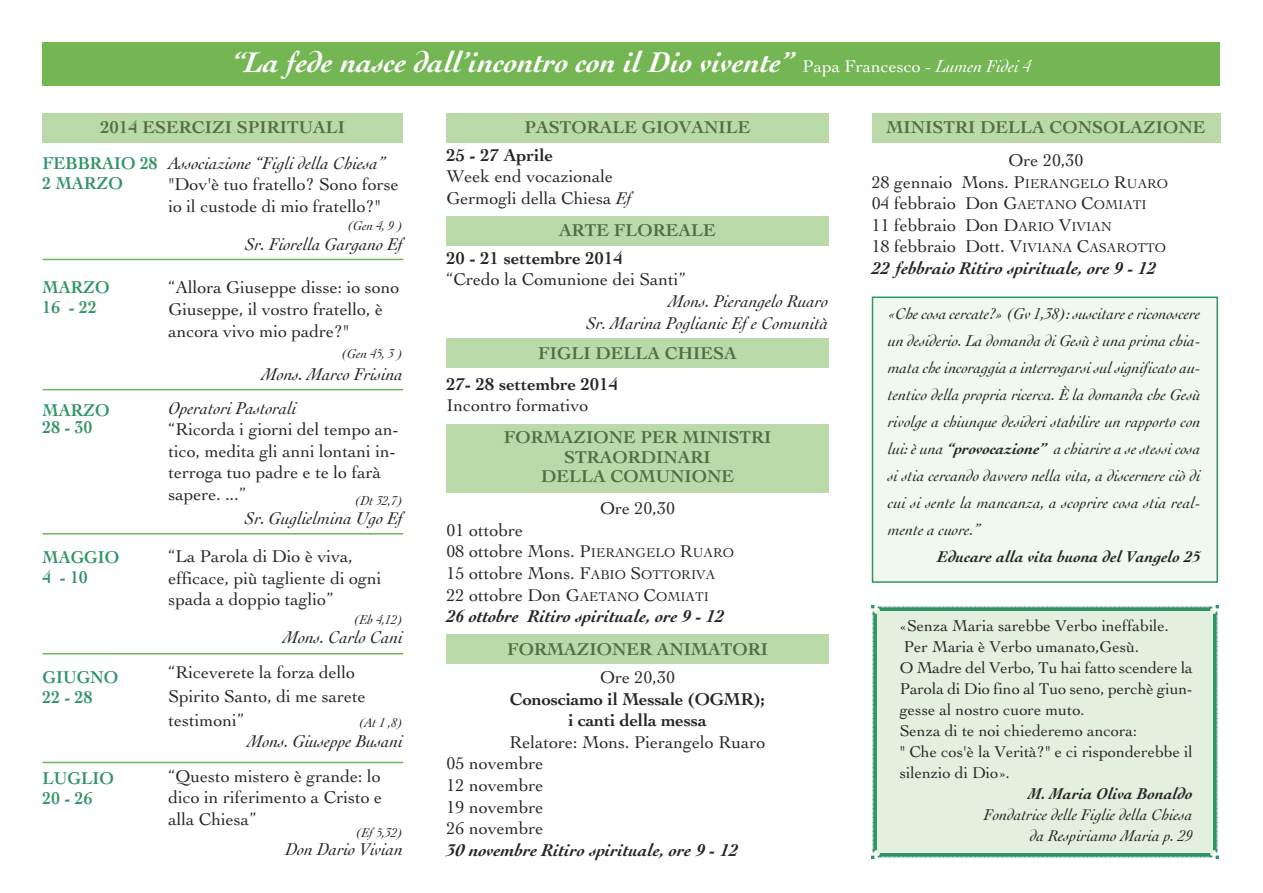
<style>
.page{position:relative;width:1263px;height:893px;background:#fff}
.page>*{position:absolute;margin:0;border:0;box-sizing:border-box;transform-origin:0 0}
.t1{font:italic 700 30px "Cochin";color:#fff}
.t2{font:18px/21.6px "Cochin";color:#272627}
.t3{font:italic 18px/33.6px "Cochin";color:#272627}
.t4{font:700 18px/19.5px "Cochin";color:#536e42;text-align:center}
.t5{font:700 18px/21.6px "Cochin";color:#272627;text-align:center}
.t6{font:700 18px/20.1px "Cochin";color:#309466;scale:.95 1}
.t7{font:italic 700 18px "Cochin";color:#272627}
.t8{font:italic 16.5px/27px "Cochin";color:#272627;text-align:right}
.t9{font:16.5px/21px "Cochin";color:#272627}
.t10{font:italic 700 16.5px "Cochin";color:#272627}
.t11{font:italic 13.5px "Cochin";color:#272627}
.s1{font-weight:400;font-style:normal;font-size:18px}
.s2{font-weight:400;font-size:18px}
.s3{font-style:italic}
.s4{font-size:13.5px}
.s5{font-weight:700;font-style:italic}
.s6{font-weight:700}
</style>
<div class="page">
<div style="left:446px;top:424px;width:382px;height:68px;background:#badba9"></div>
<div style="left:43px;top:113px;width:360px;height:30px;background:#badba9"></div>
<div style="left:446px;top:216px;width:382px;height:29px;background:#badba9"></div>
<div style="left:446px;top:338px;width:382px;height:30px;background:#badba9"></div>
<div style="left:446px;top:113px;width:382px;height:30px;background:#badba9"></div>
<div style="left:446px;top:634px;width:382px;height:30px;background:#badba9"></div>
<div style="left:43px;top:43px;width:1177px;height:43px;background:#74b653"></div>
<hr style="left:43px;top:259px;width:360px;height:1px;background:#74b653">
<hr style="left:43px;top:389px;width:360px;height:1px;background:#74b653">
<hr style="left:43px;top:533px;width:360px;height:2px;background:#74b653">
<hr style="left:43px;top:653px;width:360px;height:1px;background:#74b653">
<hr style="left:43px;top:762px;width:360px;height:1px;background:#74b653">
<div style="left:872px;top:113px;width:348px;height:30px;background:#badba9"></div>
<div style="left:873px;top:298px;width:343px;height:283px;background:#f1f8ee"></div>
<div style="left:872px;top:297px;width:346px;height:286px;border:2px solid #309466"></div>
<div style="left:872px;top:606px;width:346px;height:252px;background:#e3f0dd"></div>
<h1 class="t1" style="left:232px;top:45px;width:801px">“La fede nasce dall’incontro con il Dio vivente” <span class="s1">Papa Francesco -</span> <span class="s2">Lumen Fidei 4</span></h1>
<p class="t4" style="left:101px;top:118px;width:246px">20134 ESERCIZI SPIRITUALI</p>
<p class="t6" style="left:43px;top:153px;width:123px">FEBBRAIO 28<br>2 MARZO</p>
<p class="t6" style="left:43px;top:276px;width:72px">MARZO<br>16 - 22</p>
<p class="t6" style="left:43px;top:402px;width:72px;line-height:16.5px">MARZO<br>28 - 30</p>
<p class="t6" style="left:43px;top:546px;width:82px">MAGGIO<br>4 -10</p>
<p class="t6" style="left:43px;top:667px;width:81px">GIUGNO<br>22 - 28</p>
<p class="t6" style="left:43px;top:768px;width:77px">LUGLIO<br>20 - 26</p>
<p class="t3" style="left:168px;top:146px;width:218px">Associazione “Figli della Chiesa”</p>
<p class="t2" style="left:168px;top:174px;width:232px">"Dov'è tuo fratello? Sono forse io il custode di mio fratello?"</p>
<p class="t11" style="left:347px;top:218px;width:58px">(Gen 4, 9 )</p>
<p class="t3" style="left:245px;top:227px;width:160px">Sr. Fiorella Gargano Ef</p>
<p class="t2" style="left:168px;top:277px;width:233px">“Allora Giuseppe disse: io sono<br>Giuseppe, il vostro fratello, è ancora vivo mio padre?"</p>
<p class="t11" style="left:341px;top:346px;width:64px">(Gen 45, 3 )</p>
<p class="t3" style="left:168px;top:357px;width:236px;text-indent:94px">Mons. Marco Frisina<br>Operatori Pastorali</p>
<p class="t2" style="left:168px;top:419px;width:232px">“Ricorda i giorni del tempo an&shy;tico, medita gli anni lontani in&shy;terroga tuo padre e te lo farà sapere. ...”</p>
<p class="t11" style="left:354px;top:493px;width:50px">(Dt 32,7)</p>
<p class="t3" style="left:245px;top:501px;width:160px">Sr. Guglielmina Ugo Ef</p>
<p class="t2" style="left:168px;top:545px;width:215px">“La Parola di Dio è viva, efficace, più tagliente di ogni spada a doppio taglio”</p>
<p class="t11" style="left:354px;top:612px;width:51px">(Eb 4,12)</p>
<p class="t3" style="left:283px;top:620px;width:121px">Mons. Carlo Cani</p>
<p class="t2" style="left:168px;top:660px;width:199px;line-height:24px">“Riceverete la forza dello<br>Spirito Santo, di me sarete testimoni”</p>
<p class="t11" style="left:358px;top:715px;width:46px">(At 1 ,8)</p>
<p class="t3" style="left:247px;top:724px;width:157px">Mons. Giuseppe Busani</p>
<p class="t2" style="left:168px;top:765px;width:215px;text-align:justify">“Questo mistero è grande: lo dico in riferimento a Cristo e alla Chiesa”</p>
<p class="t11" style="left:356px;top:825px;width:49px">(Ef 5,32)</p>
<p class="t3" style="left:286px;top:832px;width:119px">Don Dario Vivian</p>
<p class="t4" style="left:524px;top:118px;width:228px">PASTORALE GIOVANILE</p>
<p class="t5" style="left:446px;top:144px;width:108px">25 - 27 Aprile</p>
<p class="t2" style="left:446px;top:165px;width:187px">Week end vocazionale<br>Germogli della Chiesa <span class="s3">Ef</span></p>
<p class="t4" style="left:559px;top:220px;width:158px">ARTE FLOREALE</p>
<p class="t5" style="left:446px;top:247px;width:178px">20 - 21 settembre 2014</p>
<p class="t2" style="left:446px;top:269px;width:240px">“Credo la Comunione dei Santi”</p>
<p class="t3" style="left:586px;top:290px;width:244px;line-height:21.6px;text-align:right">Mons. Pierangelo Ruaro<br>Sr. Marina Poglianic Ef e Comunità</p>
<p class="t4" style="left:538px;top:343px;width:200px">FIGLI DELLA CHIESA</p>
<p class="t5" style="left:446px;top:373px;width:173px">27- 28 settembre 2014</p>
<p class="t2" style="left:446px;top:395px;width:143px">Incontro formativo</p>
<p class="t4" style="left:504px;top:427px;width:269px">FORMAZIONE PER MINISTRI<br>STRAORDINARI<br>DELLA COMUNIONE</p>
<p class="t2" style="left:600px;top:497px;width:76px">Ore 20,30</p>
<p class="t2" style="left:446px;top:519px;width:289px">01 ottobre<br>08 ottobre Mons. P<span class="s4">IERANGELO</span> R<span class="s4">UARO<br></span>15 ottobre Mons. F<span class="s4">ABIO</span> S<span class="s4">OTTORIVA<br></span>22 ottobre Don G<span class="s4">AETANO</span> C<span class="s4">OMIATI<br></span><span class="s5">26 ottobre Ritiro spirituale, ore 9 - 12</span></p>
<p class="t4" style="left:507px;top:639px;width:262px">FORMAZIONER ANIMATORI</p>
<p class="t2" style="left:600px;top:666px;width:76px">Ore 20,30</p>
<p class="t5" style="left:510px;top:688px;width:257px">Conosciamo il Messale (OGMR); i canti della messa</p>
<p class="t2" style="left:446px;top:731px;width:320px;text-indent:63px">Relatore: Mons. Pierangelo Ruaro<br>05 novembre<br>12 novembre<br>19 novembre<br>26 novembre</p>
<p class="t7" style="left:446px;top:839px;width:293px">30 novembre Ritiro spirituale, ore 9 - 12</p>
<p class="t4" style="left:886px;top:118px;width:321px">MINISTRI DELLA CONSOLAZIONE</p>
<p class="t2" style="left:872px;top:149px;width:298px;text-indent:137px">Ore 20,30<br>28 gennaio Mons. P<span class="s4">IERANGELO</span> R<span class="s4">UARO<br></span>04 febbraio Don G<span class="s4">AETANO</span> C<span class="s4">OMIATI<br></span>11 febbraio Don D<span class="s4">ARIO</span> V<span class="s4">IVIAN<br></span>18 febbraio Dott. V<span class="s4">IVIANA</span> C<span class="s4">ASAROTTO<br></span><span class="s5">22 febbraio Ritiro spirituale, ore 9 - 12</span></p>
<p class="t8" style="left:888px;top:300px;width:314px;text-align:justify">«Che cosa cercate?» (Gv 1,38): suscitare e riconoscere un desiderio. La domanda di Gesù è una prima chia&shy;mata che incoraggia a interrogarsi sul significato au&shy;tentico della propria ricerca. È la domanda che Gesù rivolge a chiunque desideri stabilire un rapporto con lui: è una <span class="s6">“provocazione”</span> a chiarire a se stessi cosa si stia cercando davvero nella vita, a discernere ciò di cui si sente la mancanza, a scoprire cosa stia real&shy;mente a cuore.”</p>
<p class="t10" style="left:938px;top:547px;width:264px">Educare alla vita buona del Vangelo 25</p>
<p class="t9" style="left:900px;top:615px;width:295px">«Senza Maria sarebbe Verbo ineffabile.<br>Per Maria è Verbo umanato,Gesù.<br>O Madre del Verbo, Tu hai fatto scendere la Parola di Dio fino al Tuo seno, perchè giun&shy;gesse al nostro cuore muto.<br>Senza di te noi chiederemo ancora:<br>" Che cos'è la Verità?" e ci risponderebbe il silenzio di Dio».</p>
<p class="t10" style="left:1029px;top:784px;width:166px">M. Maria Oliva Bonaldo</p>
<p class="t8" style="left:984px;top:804px;width:210px;line-height:21px">Fondatrice delle Figlie della Chiesa da Respiriamo Maria p. 29</p>
</div>
